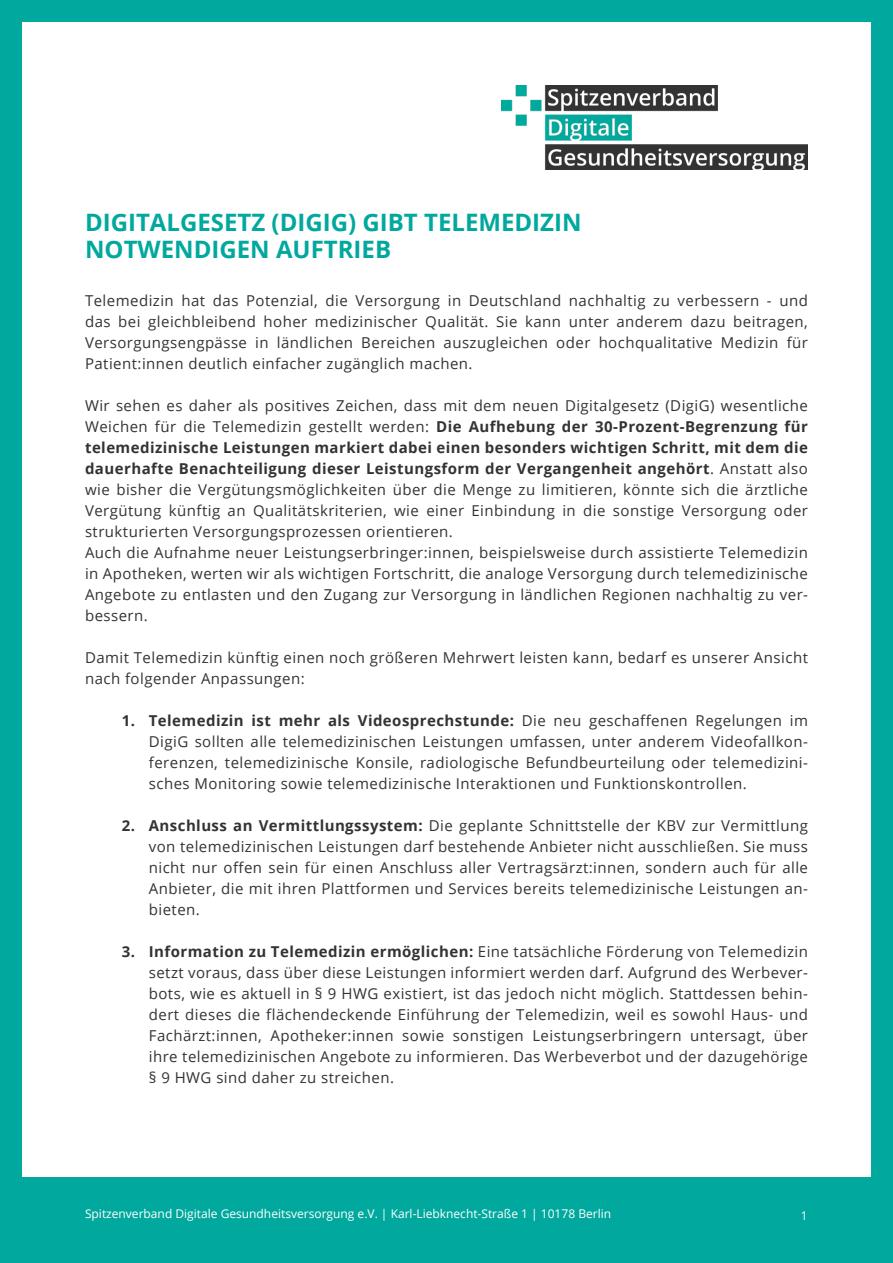
<style>
.page{position:relative;width:893px;height:1263px;background:#fff}
.page>*{position:absolute;margin:0;border:0;box-sizing:border-box;transform-origin:0 0}
.t1{font:700 24px/27px "Open Sans";color:#00a89e}
.t2{font:15px/21px "Open Sans";letter-spacing:.03em;color:#333;text-align:justify}
.t3{font:12px "Open Sans";color:#fff}
.s1{font-weight:700}
</style>
<div class="page">
<div style="left:0;top:1178px;width:893px;height:85px;background:#00a89e"></div>
<img style="left:501px;top:85px;width:307px;height:84px">
<div style="left:0;top:0;width:893px;height:21px;background:#00a89e"></div>
<div style="left:0;top:21px;width:21px;height:1157px;background:#00a89e"></div>
<div style="left:872px;top:21px;width:21px;height:1157px;background:#00a89e"></div>
<h1 class="t1" style="left:85px;top:208px;width:498px">DIGITALGESETZ (DIGIG) GIBT TELEMEDIZIN<br>NOTWENDIGEN AUFTRIEB</h1>
<p class="t2" style="left:85px;top:290px;width:724px">Telemedizin hat das Potenzial, die Versorgung in Deutschland nachhaltig zu verbessern - und das bei gleichbleibend hoher medizinischer Qualität. Sie kann unter anderem dazu beitragen, Versorgungsengpässe in ländlichen Bereichen auszugleichen oder hochqualitative Medizin für Patient:innen deutlich einfacher zugänglich machen.</p>
<p class="t2" style="left:85px;top:395px;width:724px;text-align:left">Wir sehen es daher als positives Zeichen, dass mit dem neuen Digitalgesetz (DigiG) wesentliche Weichen für die Telemedizin gestellt werden: <span class="s1">Die Aufhebung der 30-Prozent-Begrenzung für telemedizinische Leistungen markiert dabei einen besonders wichtigen Schritt, mit dem die dauerhafte Benachteiligung dieser Leistungsform der Vergangenheit angehört</span>. Anstatt also wie bisher die Vergütungsmöglichkeiten über die Menge zu limitieren, könnte sich die ärztliche Vergütung künftig an Qualitätskriterien, wie einer Einbindung in die sonstige Versorgung oder strukturierten Versorgungsprozessen orientieren.<br>Auch die Aufnahme neuer Leistungserbringer:innen, beispielsweise durch assistierte Telemedizin in Apotheken, werten wir als wichtigen Fortschritt, die analoge Versorgung durch telemedizinische Angebote zu entlasten und den Zugang zur Versorgung in ländlichen Regionen nachhaltig zu ver&shy;bessern.</p>
<p class="t2" style="left:85px;top:647px;width:724px">Damit Telemedizin künftig einen noch größeren Mehrwert leisten kann, bedarf es unserer Ansicht nach folgender Anpassungen:</p>
<p class="t2" style="left:149px;top:710px;width:661px;text-indent:-27px"><span class="s1">1. Telemedizin ist mehr als Videosprechstunde:</span> Die neu geschaffenen Regelungen im DigiG sollten alle telemedizinischen Leistungen umfassen, unter anderem Videofallkon&shy;ferenzen, telemedizinische Konsile, radiologische Befundbeurteilung oder telemedizini&shy;sches Monitoring sowie telemedizinische Interaktionen und Funktionskontrollen.</p>
<p class="t2" style="left:149px;top:815px;width:661px;text-indent:-27px"><span class="s1">2. Anschluss an Vermittlungssystem:</span> Die geplante Schnittstelle der KBV zur Vermittlung von telemedizinischen Leistungen darf bestehende Anbieter nicht ausschließen. Sie muss nicht nur offen sein für einen Anschluss aller Vertragsärzt:innen, sondern auch für alle Anbieter, die mit ihren Plattformen und Services bereits telemedizinische Leistungen an&shy;bieten.</p>
<p class="t2" style="left:149px;top:941px;width:661px;text-indent:-27px"><span class="s1">3. Information zu Telemedizin ermöglichen:</span> Eine tatsächliche Förderung von Telemedizin setzt voraus, dass über diese Leistungen informiert werden darf. Aufgrund des Werbever&shy;bots, wie es aktuell in § 9 HWG existiert, ist das jedoch nicht möglich. Stattdessen behin&shy;dert dieses die flächendeckende Einführung der Telemedizin, weil es sowohl Haus- und Fachärzt:innen, Apotheker:innen sowie sonstigen Leistungserbringern untersagt, über ihre telemedizinischen Angebote zu informieren. Das Werbeverbot und der dazugehörige § 9 HWG sind daher zu streichen.</p>
<p class="t3" style="left:85px;top:1206px;width:528px">Spitzenverband Digitale Gesundheitsversorgung e.V. | Karl-Liebknecht-Straße 1 | 10178 Berlin</p>
<p class="t3" style="left:801px;top:1207px;width:8px">1</p>
</div>
